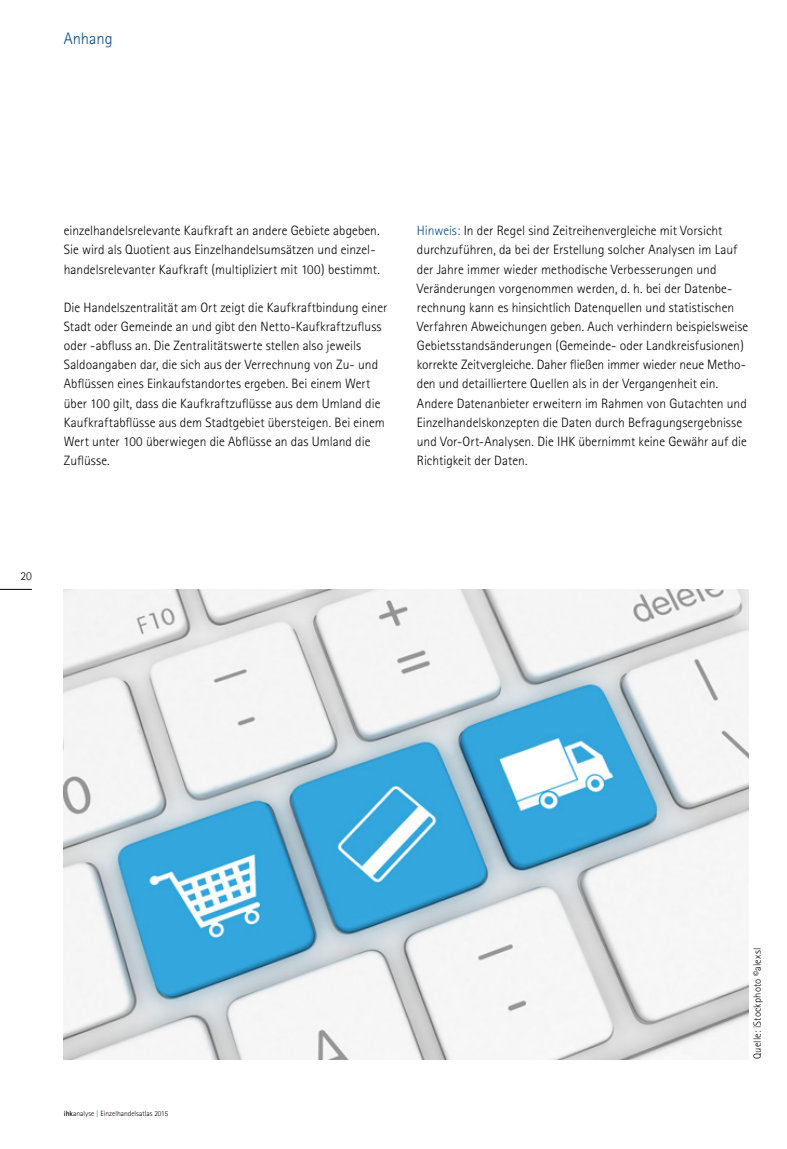
<style>
.page{position:relative;width:787px;height:1149px;background:#fff}
.page>*{position:absolute;margin:0;border:0;box-sizing:border-box;transform-origin:0 0}
.t1{font:300 16.5px "Rotis Sans Serif";color:#004988}
.t2{font:300 13.5px/19.2px "Rotis Sans Serif";color:#000}
.t3{font:300 12px "Rotis Sans Serif";color:#000}
.t4{font:300 10.5px "Rotis Sans Serif";letter-spacing:.015em;color:#000}
.t5{font:300 7.5px "Rotis Sans Serif";color:#000}
.s1{color:#004988}
.s2{font-weight:700}
</style>
<div class="page">
<hr style="left:0;top:589px;width:32px;height:1px;background:#000">
<img style="left:64px;top:589px;width:684px;height:469px">
<p class="t1" style="left:64px;top:29px;width:50px">Anhang</p>
<p class="t2" style="left:64px;top:221px;width:317px">einzelhandelsrelevante Kaufkraft an andere Gebiete abgeben.<br>Sie wird als Quotient aus Einzelhandelsumsätzen und einzel&shy;handelsrelevanter Kaufkraft (multipliziert mit 100) bestimmt.</p>
<p class="t2" style="left:64px;top:297px;width:325px">Die Handelszentralität am Ort zeigt die Kaufkraftbindung einer Stadt oder Gemeinde an und gibt den Netto-Kaufkraftzufluss oder -abfluss an. Die Zentralitätswerte stellen also jeweils Saldoangaben dar, die sich aus der Verrechnung von Zu- und Abflüssen eines Einkaufstandortes ergeben. Bei einem Wert über 100 gilt, dass die Kaufkraftzuflüsse aus dem Umland die Kaufkraftabflüsse aus dem Stadtgebiet übersteigen. Bei einem Wert unter 100 überwiegen die Abflüsse an das Umland die Zuflüsse.</p>
<p class="t2" style="left:417px;top:221px;width:333px"><span class="s1">Hinweis:</span> In der Regel sind Zeitreihenvergleiche mit Vorsicht durchzuführen, da bei der Erstellung solcher Analysen im Lauf der Jahre immer wieder methodische Verbesserungen und Veränderungen vorgenommen werden, d. h. bei der Datenbe&shy;rechnung kann es hinsichtlich Datenquellen und statistischen Verfahren Abweichungen geben. Auch verhindern beispielsweise Gebietsstandsänderungen (Gemeinde- oder Landkreisfusionen) korrekte Zeitvergleiche. Daher fließen immer wieder neue Metho&shy;den und detailliertere Quellen als in der Vergangenheit ein.<br>Andere Datenanbieter erweitern im Rahmen von Gutachten und Einzelhandelskonzepten die Daten durch Befragungsergebnisse und Vor-Ort-Analysen. Die IHK übernimmt keine Gewähr auf die Richtigkeit der Daten.</p>
<p class="t3" style="left:20px;top:569px;width:13px">20</p>
<p class="t5" style="left:64px;top:1109px;width:106px"><span class="s2">ihk</span>analyse <span class="s1">|</span> Einzelhandelsatlas 2015</p>
<p class="t4" style="left:751px;top:1058px;width:113px;rotate:-90deg">Quelle: iStockphoto ©alexsl</p>
</div>
